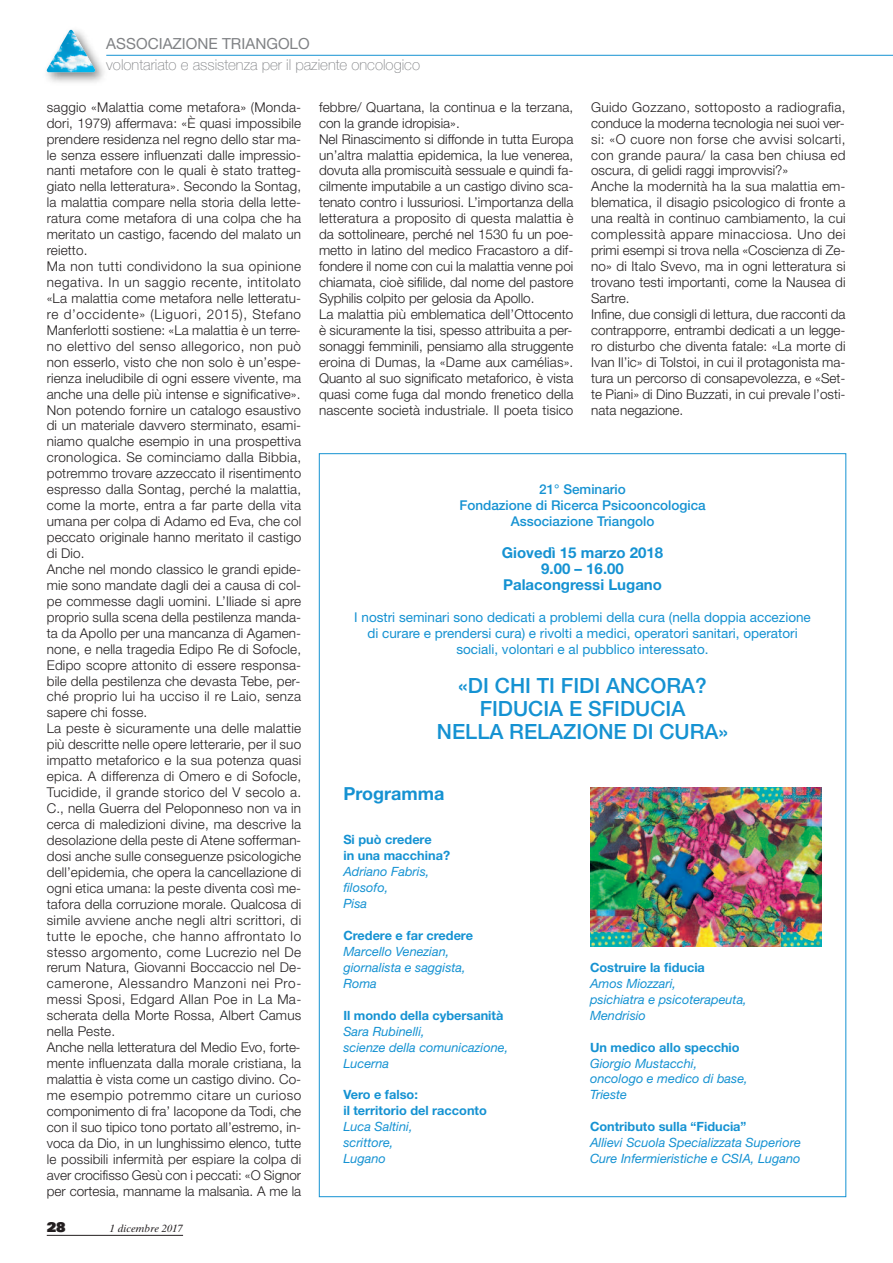
<style>
.page{position:relative;width:893px;height:1263px;background:#fff}
.page>*{position:absolute;margin:0;border:0;box-sizing:border-box;transform-origin:0 0}
.t1{font:500 21px/23px "Helvetica Neue LT Std";color:#1592d2;text-align:center}
.t2{font:700 18px "Helvetica Neue LT Std";color:#1592d2}
.t3{font:15.3px "Helvetica Neue LT Std";color:#808285}
.t4{font:700 15px/15.9px "Helvetica Neue LT Std";color:#1592d2;text-align:center}
.t5{font:15px "font 000000001 fd 9729 c";color:#808285}
.t6{font:300 13.5px/15.9px "Helvetica Neue LT Std";letter-spacing:.01em;color:#231f20}
.t7{font:13.5px/15.9px "Helvetica Neue LT Std";color:#1592d2;text-align:center}
.t8{font:500 13.5px/15.9px "Helvetica Neue LT Std";color:#1592d2;text-align:center}
.t9{font:13.5px "Univers LT Std X Black";color:#231f20}
.t10{font:italic 12.75px/15.9px "Helvetica Neue LT Std";color:#1592d2}
.t11{font:700 12.75px/15.9px "Helvetica Neue LT Std";color:#1592d2}
.t12{font:italic 10.5px "Times Ten LT Std";color:#231f20}
</style>
<div class="page">
<hr style="left:47px;top:1235px;width:136px;height:1px;background:#231f20">
<img style="left:46px;top:29px;width:66px;height:54px">
<img style="left:47px;top:30px;width:48px;height:42px">
<hr style="left:106px;top:55px;width:786px;height:1px;background:#1592d2">
<img style="left:590px;top:787px;width:232px;height:160px">
<p class="t3" style="left:106px;top:35px;width:205px">ASSOCIAZIONE TRIANGOLO</p>
<p class="t5" style="left:106px;top:56px;width:315px">volontariato e assistenza per il paziente oncologico</p>
<p class="t6" style="left:47px;top:99px;width:256px">saggio «Malattia come metafora» (Monda&shy;dori, 1979) affermava: «È quasi impossibile prendere residenza nel regno dello star ma&shy;le senza essere influenzati dalle impressio&shy;nanti metafore con le quali è stato tratteg&shy;giato nella letteratura». Secondo la Sontag, la malattia compare nella storia della lette&shy;ratura come metafora di una colpa che ha meritato un castigo, facendo del malato un reietto.<br>Ma non tutti condividono la sua opinione negativa. In un saggio recente, intitolato «La malattia come metafora nelle letteratu&shy;re d’occidente» (Liguori, 2015), Stefano Manferlotti sostiene: «La malattia è un terre&shy;no elettivo del senso allegorico, non può non esserlo, visto che non solo è un’espe&shy;rienza ineludibile di ogni essere vivente, ma anche una delle più intense e significative».<br>Non potendo fornire un catalogo esaustivo di un materiale davvero sterminato, esami&shy;niamo qualche esempio in una prospettiva cronologica. Se cominciamo dalla Bibbia, potremmo trovare azzeccato il risentimento espresso dalla Sontag, perché la malattia, come la morte, entra a far parte della vita umana per colpa di Adamo ed Eva, che col peccato originale hanno meritato il castigo di Dio.<br>Anche nel mondo classico le grandi epide&shy;mie sono mandate dagli dei a causa di col&shy;pe commesse dagli uomini. L’Iliade si apre proprio sulla scena della pestilenza manda&shy;ta da Apollo per una mancanza di Agamen&shy;none, e nella tragedia Edipo Re di Sofocle, Edipo scopre attonito di essere responsa&shy;bile della pestilenza che devasta Tebe, per&shy;ché proprio lui ha ucciso il re Laio, senza sapere chi fosse.<br>La peste è sicuramente una delle malattie più descritte nelle opere letterarie, per il suo impatto metaforico e la sua potenza quasi epica. A differenza di Omero e di Sofocle, Tucidide, il grande storico del V secolo a.<br>C., nella Guerra del Peloponneso non va in cerca di maledizioni divine, ma descrive la desolazione della peste di Atene sofferman&shy;dosi anche sulle conseguenze psicologiche dell’epidemia, che opera la cancellazione di ogni etica umana: la peste diventa così me&shy;tafora della corruzione morale. Qualcosa di simile avviene anche negli altri scrittori, di tutte le epoche, che hanno affrontato lo stesso argomento, come Lucrezio nel De rerum Natura, Giovanni Boccaccio nel De&shy;camerone, Alessandro Manzoni nei Pro&shy;messi Sposi, Edgard Allan Poe in La Ma&shy;scherata della Morte Rossa, Albert Camus nella Peste.<br>Anche nella letteratura del Medio Evo, forte&shy;mente influenzata dalla morale cristiana, la malattia è vista come un castigo divino. Co&shy;me esempio potremmo citare un curioso componimento di fra’ Iacopone da Todi, che con il suo tipico tono portato all’estremo, in&shy;voca da Dio, in un lunghissimo elenco, tutte le possibili infermità per espiare la colpa di aver crocifisso Gesù con i peccati: «O Signor per cortesia, manname la malsanìa. A me la</p>
<p class="t6" style="left:319px;top:99px;width:256px">febbre/ Quartana, la continua e la terzana, con la grande idropisia».<br>Nel Rinascimento si diffonde in tutta Europa un’altra malattia epidemica, la lue venerea, dovuta alla promiscuità sessuale e quindi fa&shy;cilmente imputabile a un castigo divino sca&shy;tenato contro i lussuriosi. L’importanza della letteratura a proposito di questa malattia è da sottolineare, perché nel 1530 fu un poe&shy;metto in latino del medico Fracastoro a dif&shy;fondere il nome con cui la malattia venne poi chiamata, cioè sifilide, dal nome del pastore Syphilis colpito per gelosia da Apollo.<br>La malattia più emblematica dell’Ottocento è sicuramente la tisi, spesso attribuita a per&shy;sonaggi femminili, pensiamo alla struggente eroina di Dumas, la «Dame aux camélias».<br>Quanto al suo significato metaforico, è vista quasi come fuga dal mondo frenetico della nascente società industriale. Il poeta tisico</p>
<p class="t6" style="left:591px;top:99px;width:256px">Guido Gozzano, sottoposto a radiografia, conduce la moderna tecnologia nei suoi ver&shy;si: «O cuore non forse che avvisi solcarti, con grande paura/ la casa ben chiusa ed oscura, di gelidi raggi improvvisi?»<br>Anche la modernità ha la sua malattia em&shy;blematica, il disagio psicologico di fronte a una realtà in continuo cambiamento, la cui complessità appare minacciosa. Uno dei primi esempi si trova nella «Coscienza di Ze&shy;no» di Italo Svevo, ma in ogni letteratura si trovano testi importanti, come la Nausea di Sartre.<br>Infine, due consigli di lettura, due racconti da contrapporre, entrambi dedicati a un legge&shy;ro disturbo che diventa fatale: «La morte di Ivan Il’ic» di Tolstoi, in cui il protagonista ma&shy;tura un percorso di consapevolezza, e «Set&shy;te Piani» di Dino Buzzati, in cui prevale l’osti&shy;nata negazione.</p>
<p class="t8" style="left:459px;top:481px;width:248px">21° Seminario<br>Fondazione di Ricerca Psicooncologica<br>Associazione Triangolo</p>
<p class="t4" style="left:502px;top:544px;width:163px">Giovedì 15 marzo 2018<br>9.00 – 16.00<br>Palacongressi Lugano</p>
<p class="t7" style="left:354px;top:609px;width:458px">I nostri seminari sono dedicati a problemi della cura (nella doppia accezione di curare e prendersi cura) e rivolti a medici, operatori sanitari, operatori sociali, volontari e al pubblico interessato.</p>
<h1 class="t1" style="left:437px;top:673px;width:293px">«DI CHI TI FIDI ANCORA?<br>FIDUCIA E SFIDUCIA<br>NELLA RELAZIONE DI CURA»</h1>
<h2 class="t2" style="left:343px;top:783px;width:102px">Programma</h2>
<p class="t11" style="left:343px;top:832px;width:108px">Si può credere<br>in una macchina?</p>
<p class="t10" style="left:343px;top:863px;width:87px">Adriano Fabris, filosofo,<br>Pisa</p>
<p class="t11" style="left:343px;top:927px;width:131px">Credere e far credere</p>
<p class="t10" style="left:343px;top:943px;width:124px">Marcello Venezian, giornalista e saggista,<br>Roma</p>
<p class="t11" style="left:343px;top:1007px;width:161px">Il mondo della cybersanità</p>
<p class="t10" style="left:343px;top:1023px;width:166px">Sara Rubinelli,<br>scienze della comunicazione,<br>Lucerna</p>
<p class="t11" style="left:343px;top:1087px;width:145px">Vero e falso:<br>il territorio del racconto</p>
<p class="t10" style="left:343px;top:1118px;width:71px">Luca Saltini, scrittore,<br>Lugano</p>
<p class="t11" style="left:590px;top:959px;width:116px">Costruire la fiducia</p>
<p class="t10" style="left:590px;top:975px;width:158px">Amos Miozzari,<br>psichiatra e psicoterapeuta,<br>Mendrisio</p>
<p class="t11" style="left:590px;top:1039px;width:151px">Un medico allo specchio</p>
<p class="t10" style="left:590px;top:1055px;width:159px">Giorgio Mustacchi, oncologo e medico di base,<br>Trieste</p>
<p class="t11" style="left:590px;top:1118px;width:158px">Contributo sulla “Fiducia”</p>
<p class="t10" style="left:590px;top:1134px;width:212px">Allievi Scuola Specializzata Superiore<br>Cure Infermieristiche e CSIA, Lugano</p>
<p class="t9" style="left:47px;top:1218px;width:21px">28</p>
<p class="t12" style="left:110px;top:1223px;width:74px">1 dicembre 2017</p>
</div>
